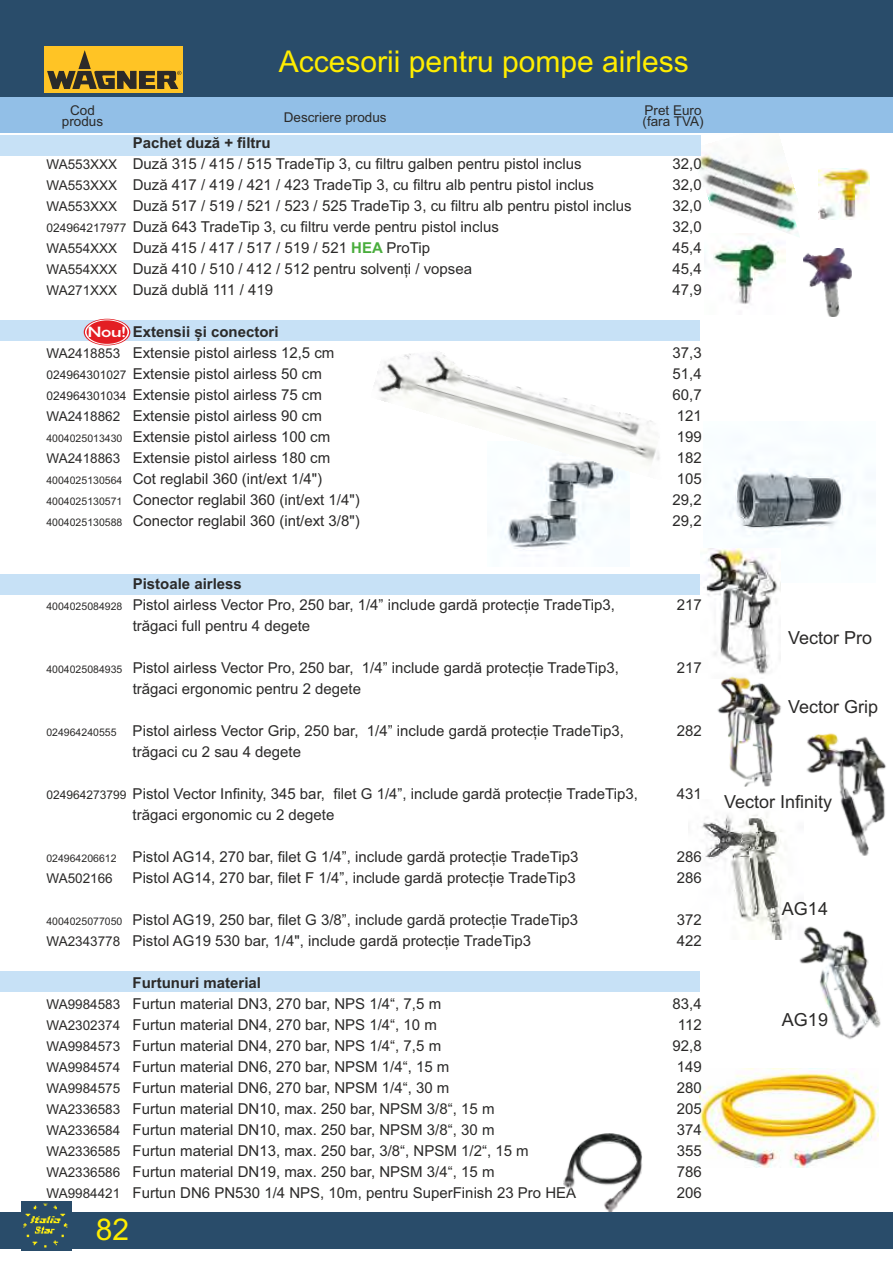
<style>
.page{position:relative;width:893px;height:1263px;background:#fff}
.page>*{position:absolute;margin:0;border:0;box-sizing:border-box;transform-origin:0 0}
.t1{font:30px "Arial";color:#ffed00}
.t2{font:18px "Arial";color:#2b2a29}
.t3{font:15px/21px "Arial";color:#2b2a29}
.t4{font:700 15px "Arial";color:#2b2a29}
.t5{font:13.5px/21px "Arial";color:#2b2a29;text-align:justify}
.t6{font:12px/21px "Arial";color:#2b2a29}
.t7{font:10.5px/21px "Arial";color:#2b2a29;text-align:justify}
.s1{font-weight:700;color:#49ad3c}
.s2{font-family:"Berlin Sans FB";font-size:15.15px;color:#fefefe}
.s3{font-weight:700}
</style>
<div class="page">
<div style="left:0;top:1212px;width:893px;height:36px;background:#294c6a"></div>
<img style="left:21px;top:1202px;width:51px;height:48px">
<div style="left:0;top:0;width:893px;height:97px;background:#294c6a"></div>
<img style="left:708px;top:456px;width:138px;height:93px">
<img style="left:505px;top:480px;width:112px;height:70px">
<img style="left:374px;top:352px;width:286px;height:128px">
<div style="left:0;top:574px;width:700px;height:21px;background:#c7e1f6"></div>
<img style="left:700px;top:1068px;width:179px;height:100px">
<img style="left:713px;top:244px;width:73px;height:60px">
<img style="left:803px;top:249px;width:48px;height:68px">
<img style="left:739px;top:228px;width:61px;height:16px">
<img style="left:698px;top:153px;width:99px;height:75px">
<img style="left:819px;top:169px;width:50px;height:51px">
<div style="left:0;top:320px;width:700px;height:21px;background:#c7e1f6"></div>
<img style="left:702px;top:814px;width:88px;height:126px">
<img style="left:706px;top:549px;width:74px;height:119px">
<div style="left:0;top:971px;width:700px;height:21px;background:#c7e1f6"></div>
<div style="left:0;top:135px;width:701px;height:21px;background:#c7e1f6"></div>
<img style="left:816px;top:733px;width:70px;height:123px">
<img style="left:717px;top:668px;width:99px;height:119px">
<img style="left:799px;top:926px;width:82px;height:113px">
<svg style="left:84px;top:319px;width:46px;height:26px"></svg>
<svg style="left:85px;top:319px;width:44px;height:26px"></svg>
<div style="left:87px;top:320px;width:41px;height:24px;background:#e31e24;border-radius:50%"></div>
<img style="left:563px;top:1134px;width:79px;height:77px">
<div style="left:44px;top:46px;width:139px;height:47px;background:#ffc425"></div>
<svg style="left:47px;top:50px;width:135px;height:39px"></svg>
<div style="left:0;top:97px;width:893px;height:36px;background:#92bfe7"></div>
<h1 class="t1" style="left:279px;top:50px;width:412px">Accesorii pentru pompe airless</h1>
<p class="t5" style="left:62px;top:105px;width:43px;line-height:11.9px;text-align:center">Cod produs</p>
<p class="t5" style="left:284px;top:108px;width:104px">Descriere produs</p>
<p class="t5" style="left:643px;top:105px;width:63px;line-height:11.9px">Pret Euro (fara TVA)</p>
<p class="t4" style="left:133px;top:137px;width:139px">Pachet duză + filtru</p>
<p class="t3" style="left:133px;top:154px;width:500px">Duză 315 / 415 / 515 TradeTip 3, cu filtru galben pentru pistol inclus<br>Duză 417 / 419 / 421 / 423 TradeTip 3, cu filtru alb pentru pistol inclus Duză 517 / 519 / 521 / 523 / 525 TradeTip 3, cu filtru alb pentru pistol inclus Duză 643 TradeTip 3, cu filtru verde pentru pistol inclus<br>Duză 415 / 417 / 517 / 519 / 521 <span class="s1">HEA</span> ProTip<br>Duză 410 / 510 / 412 / 512 pentru solvenți / vopsea<br>Duză dublă 111 / 419</p>
<p class="t3" style="left:133px;top:322px;width:229px;text-indent:-45px"><span class="s2">Nou!</span> <span class="s3">Extensii și conectori<br></span>Extensie pistol airless 12,5 cm<br>Extensie pistol airless 50 cm<br>Extensie pistol airless 75 cm<br>Extensie pistol airless 90 cm<br>Extensie pistol airless 100 cm<br>Extensie pistol airless 180 cm<br>Cot reglabil 360 (int/ext 1/4")<br>Conector reglabil 360 (int/ext 1/4")<br>Conector reglabil 360 (int/ext 3/8")</p>
<p class="t5" style="left:46px;top:155px;width:72px">WA553XXX WA553XXX WA553XXX</p>
<p class="t6" style="left:46px;top:218px;width:82px">024964217977</p>
<p class="t5" style="left:46px;top:239px;width:72px">WA554XXX WA554XXX WA271XXX</p>
<p class="t5" style="left:46px;top:344px;width:75px">WA2418853</p>
<p class="t6" style="left:46px;top:365px;width:82px">024964301027<br>024964301034</p>
<p class="t5" style="left:46px;top:407px;width:75px">WA2418862</p>
<p class="t7" style="left:46px;top:429px;width:77px">4004025013430</p>
<p class="t5" style="left:46px;top:449px;width:75px">WA2418863</p>
<p class="t7" style="left:46px;top:471px;width:77px">4004025130564<br>4004025130571<br>4004025130588</p>
<p class="t4" style="left:133px;top:578px;width:111px">Pistoale airless</p>
<p class="t3" style="left:133px;top:595px;width:484px">Pistol airless Vector Pro, 250 bar, 1/4” include gardă protecție TradeTip3, trăgaci full pentru 4 degete</p>
<p class="t3" style="left:133px;top:658px;width:488px">Pistol airless Vector Pro, 250 bar, 1/4” include gardă protecție TradeTip3, trăgaci ergonomic pentru 2 degete</p>
<p class="t3" style="left:133px;top:721px;width:493px">Pistol airless Vector Grip, 250 bar, 1/4” include gardă protecție TradeTip3, trăgaci cu 2 sau 4 degete</p>
<p class="t3" style="left:133px;top:784px;width:507px">Pistol Vector Infinity, 345 bar, filet G 1/4”, include gardă protecție TradeTip3, trăgaci ergonomic cu 2 degete</p>
<p class="t3" style="left:133px;top:847px;width:447px">Pistol AG14, 270 bar, filet G 1/4”, include gardă protecție TradeTip3<br>Pistol AG14, 270 bar, filet F 1/4”, include gardă protecție TradeTip3</p>
<p class="t3" style="left:133px;top:910px;width:447px">Pistol AG19, 250 bar, filet G 3/8”, include gardă protecție TradeTip3<br>Pistol AG19 530 bar, 1/4", include gardă protecție TradeTip3</p>
<p class="t4" style="left:133px;top:977px;width:130px">Furtunuri material</p>
<p class="t3" style="left:133px;top:994px;width:445px">Furtun material DN3, 270 bar, NPS 1/4“, 7,5 m<br>Furtun material DN4, 270 bar, NPS 1/4“, 10 m<br>Furtun material DN4, 270 bar, NPS 1/4“, 7,5 m<br>Furtun material DN6, 270 bar, NPSM 1/4“, 15 m<br>Furtun material DN6, 270 bar, NPSM 1/4“, 30 m<br>Furtun material DN10, max. 250 bar, NPSM 3/8“, 15 m<br>Furtun material DN10, max. 250 bar, NPSM 3/8“, 30 m<br>Furtun material DN13, max. 250 bar, 3/8“, NPSM 1/2“, 15 m<br>Furtun material DN19, max. 250 bar, NPSM 3/4“, 15 m<br>Furtun DN6 PN530 1/4 NPS, 10m, pentru SuperFinish 23 Pro HEA</p>
<p class="t7" style="left:46px;top:597px;width:77px">4004025084928</p>
<p class="t7" style="left:46px;top:660px;width:77px">4004025084935</p>
<p class="t7" style="left:46px;top:723px;width:72px">024964240555</p>
<p class="t6" style="left:46px;top:785px;width:82px">024964273799</p>
<p class="t7" style="left:46px;top:849px;width:72px">024964206612</p>
<p class="t5" style="left:46px;top:869px;width:68px">WA502166</p>
<p class="t7" style="left:46px;top:912px;width:77px">4004025077050</p>
<p class="t5" style="left:46px;top:932px;width:75px">WA2343778</p>
<p class="t5" style="left:46px;top:995px;width:75px">WA9984583<br>WA2302374<br>WA9984573<br>WA9984574<br>WA9984575<br>WA2336583<br>WA2336584<br>WA2336585<br>WA2336586<br>WA9984421</p>
<h1 class="t1" style="left:96px;top:1218px;width:35px">82</h1>
<p class="t3" style="left:672px;top:154px;width:31px;text-align:justify">32,0<br>32,0<br>32,0<br>32,0<br>45,4<br>45,4<br>47,9</p>
<p class="t3" style="left:672px;top:343px;width:31px;text-align:justify">37,3<br>51,4<br>60,7<br>121<br>199<br>182<br>105<br>29,2<br>29,2</p>
<p class="t3" style="left:677px;top:595px;width:27px">217</p>
<p class="t3" style="left:677px;top:658px;width:27px">217</p>
<p class="t3" style="left:677px;top:721px;width:27px">282</p>
<p class="t3" style="left:677px;top:784px;width:27px">431</p>
<p class="t3" style="left:677px;top:847px;width:27px">286<br>286</p>
<p class="t3" style="left:677px;top:910px;width:27px">372<br>422</p>
<p class="t3" style="left:672px;top:994px;width:31px;text-align:center">83,4<br>112<br>92,8<br>149<br>280<br>205<br>374<br>355<br>786<br>206</p>
<p class="t2" style="left:788px;top:631px;width:86px">Vector Pro</p>
<p class="t2" style="left:788px;top:699px;width:92px">Vector Grip</p>
<p class="t2" style="left:724px;top:795px;width:110px">Vector Infinity</p>
<p class="t2" style="left:782px;top:901px;width:48px">AG14</p>
<p class="t2" style="left:782px;top:1013px;width:48px">AG19</p>
</div>
